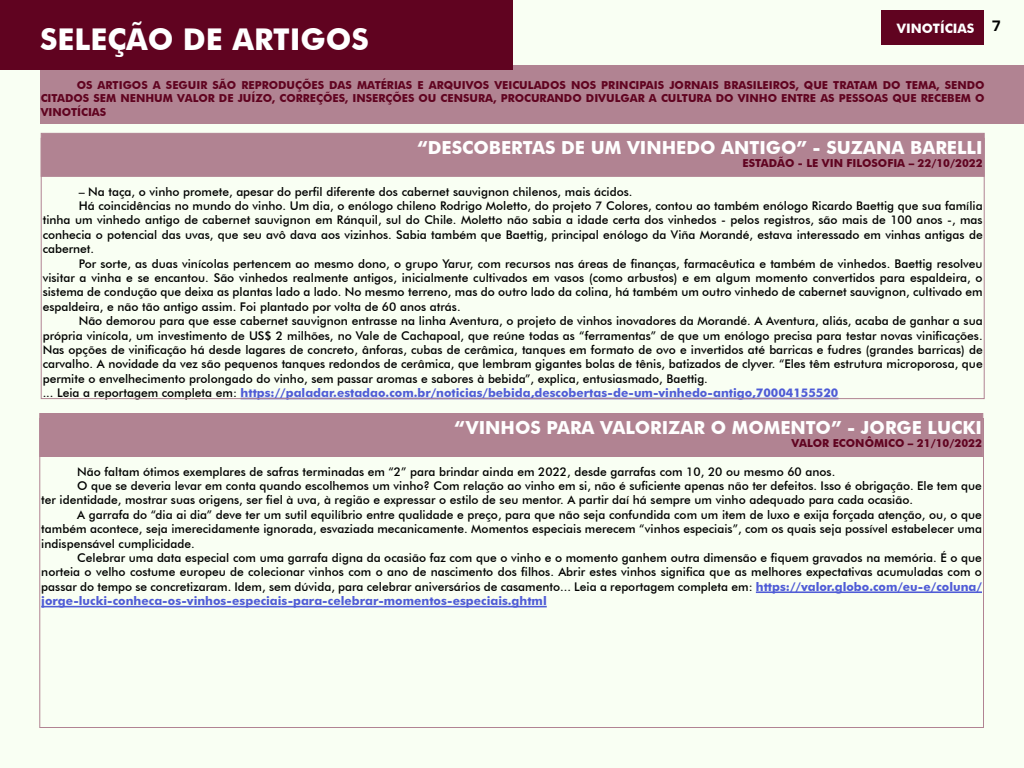
<style>
.page{position:relative;width:1024px;height:768px;background:#f9fff3}
.page>*{position:absolute;margin:0;border:0;box-sizing:border-box;transform-origin:0 0}
.t1{font:700 30px "Futura BT";color:#fff}
.t2{font:700 18px "Futura BT";color:#fff}
.t3{font:700 13px "Futura BT";color:#fff}
.t4{font:500 12px "Futura BT";color:#000}
.t5{font:700 12px "Futura BT";color:#4f5cd6}
.t6{font:700 11px/13.2px "Futura BT";color:#600320;text-align:justify}
.s1{font-weight:500;color:#000}
.s2{font-weight:700;color:#4f5cd6}
</style>
<div class="page">
<div style="left:882px;top:10px;width:102px;height:34px;background:#600320"></div>
<div style="left:40px;top:65px;width:984px;height:58px;background:#b18392"></div>
<div style="left:0;top:0;width:513px;height:70px;background:#600320"></div>
<div style="left:41px;top:133px;width:944px;height:44px;background:#b18392;border:1px solid #b18392"></div>
<div style="left:39px;top:413px;width:944px;height:44px;background:#b18392"></div>
<hr style="left:756px;top:591px;width:226px;height:2px;background:#4f5cd6">
<hr style="left:41px;top:606px;width:506px;height:1px;background:#4f5cd6">
<h1 class="t1" style="left:40px;top:21px;width:331px">SELEÇÃO DE ARTIGOS</h1>
<p class="t3" style="left:897px;top:21px;width:105px">VINOTÍCIAS <sup>7</sup></p>
<p class="t6" style="left:41px;top:79px;width:945px;text-indent:36px">OS ARTIGOS A SEGUIR SÃO REPRODUÇÕES DAS MATÉRIAS E ARQUIVOS VEICULADOS NOS PRINCIPAIS JORNAIS BRASILEIROS, QUE TRATAM DO TEMA, SENDO CITADOS SEM NENHUM VALOR DE JUÍZO, CORREÇÕES, INSERÇÕES OU CENSURA, PROCURANDO DIVULGAR A CULTURA DO VINHO ENTRE AS PESSOAS QUE RECEBEM O VINOTÍCIAS</p>
<h2 class="t2" style="left:418px;top:136px;width:567px">“DESCOBERTAS DE UM VINHEDO ANTIGO” - SUZANA BARELLI</h2>
<p class="t6" style="left:743px;top:156px;width:242px">ESTADÃO - LE VIN FILOSOFIA – 22/10/2022</p>
<p class="t4" style="left:79px;top:184px;width:555px">– Na taça, o vinho promete, apesar do perfil diferente dos cabernet sauvignon chilenos, mais ácidos.</p>
<p class="t4" style="left:79px;top:198px;width:905px">Há coincidências no mundo do vinho. Um dia, o enólogo chileno Rodrigo Moletto, do projeto 7 Colores, contou ao também enólogo Ricardo Baettig que sua família</p>
<p class="t4" style="left:43px;top:213px;width:942px">tinha um vinhedo antigo de cabernet sauvignon em Ránquil, sul do Chile. Moletto não sabia a idade certa dos vinhedos - pelos registros, são mais de 100 anos -, mas</p>
<p class="t4" style="left:43px;top:227px;width:941px">conhecia o potencial das uvas, que seu avô dava aos vizinhos. Sabia também que Baettig, principal enólogo da Viña Morandé, estava interessado em vinhas antigas de</p>
<p class="t4" style="left:43px;top:242px;width:53px">cabernet.</p>
<p class="t4" style="left:79px;top:256px;width:905px">Por sorte, as duas vinícolas pertencem ao mesmo dono, o grupo Yarur, com recursos nas áreas de finanças, farmacêutica e também de vinhedos. Baettig resolveu</p>
<p class="t4" style="left:43px;top:270px;width:941px">visitar a vinha e se encantou. São vinhedos realmente antigos, inicialmente cultivados em vasos (como arbustos) e em algum momento convertidos para espaldeira, o</p>
<p class="t4" style="left:43px;top:285px;width:941px">sistema de condução que deixa as plantas lado a lado. No mesmo terreno, mas do outro lado da colina, há também um outro vinhedo de cabernet sauvignon, cultivado em</p>
<p class="t4" style="left:43px;top:299px;width:419px">espaldeira, e não tão antigo assim. Foi plantado por volta de 60 anos atrás.</p>
<p class="t4" style="left:79px;top:314px;width:906px">Não demorou para que esse cabernet sauvignon entrasse na linha Aventura, o projeto de vinhos inovadores da Morandé. A Aventura, aliás, acaba de ganhar a sua</p>
<p class="t4" style="left:43px;top:328px;width:941px">própria vinícola, um investimento de US$ 2 milhões, no Vale de Cachapoal, que reúne todas as “ferramentas” de que um enólogo precisa para testar novas vinificações.</p>
<p class="t4" style="left:43px;top:342px;width:941px">Nas opções de vinificação há desde lagares de concreto, ânforas, cubas de cerâmica, tanques em formato de ovo e invertidos até barricas e fudres (grandes barricas) de</p>
<p class="t4" style="left:43px;top:357px;width:941px">carvalho. A novidade da vez são pequenos tanques redondos de cerâmica, que lembram gigantes bolas de tênis, batizados de clyver. “Eles têm estrutura microporosa, que</p>
<p class="t4" style="left:43px;top:371px;width:667px">permite o envelhecimento prolongado do vinho, sem passar aromas e sabores à bebida”, explica, entusiasmado, Baettig.</p>
<p class="t5" style="left:43px;top:386px;width:797px"><span class="s1">... Leia a reportagem completa em:</span> https://paladar.estadao.com.br/noticias/bebida,descobertas-de-um-vinhedo-antigo,70004155520</p>
<h2 class="t2" style="left:455px;top:416px;width:529px">“VINHOS PARA VALORIZAR O MOMENTO” - JORGE LUCKI</h2>
<p class="t6" style="left:792px;top:436px;width:192px">VALOR ECONÔMICO – 21/10/2022</p>
<p class="t4" style="left:77px;top:464px;width:760px">Não faltam ótimos exemplares de safras terminadas em “2” para brindar ainda em 2022, desde garrafas com 10, 20 ou mesmo 60 anos.</p>
<p class="t4" style="left:77px;top:479px;width:906px">O que se deveria levar em conta quando escolhemos um vinho? Com relação ao vinho em si, não é suficiente apenas não ter defeitos. Isso é obrigação. Ele tem que</p>
<p class="t4" style="left:41px;top:493px;width:873px">ter identidade, mostrar suas origens, ser fiel à uva, à região e expressar o estilo de seu mentor. A partir daí há sempre um vinho adequado para cada ocasião.</p>
<p class="t4" style="left:77px;top:507px;width:906px">A garrafa do “dia ai dia” deve ter um sutil equilíbrio entre qualidade e preço, para que não seja confundida com um item de luxo e exija forçada atenção, ou, o que</p>
<p class="t4" style="left:41px;top:522px;width:942px">também acontece, seja imerecidamente ignorada, esvaziada mecanicamente. Momentos especiais merecem “vinhos especiais”, com os quais seja possível estabelecer uma</p>
<p class="t4" style="left:41px;top:536px;width:155px">indispensável cumplicidade.</p>
<p class="t4" style="left:77px;top:551px;width:906px">Celebrar uma data especial com uma garrafa digna da ocasião faz com que o vinho e o momento ganhem outra dimensão e fiquem gravados na memória. É o que</p>
<p class="t4" style="left:41px;top:565px;width:942px">norteia o velho costume europeu de colecionar vinhos com o ano de nascimento dos filhos. Abrir estes vinhos significa que as melhores expectativas acumuladas com o</p>
<p class="t4" style="left:41px;top:579px;width:942px">passar do tempo se concretizaram. Idem, sem dúvida, para celebrar aniversários de casamento... Leia a reportagem completa em: <span class="s2">https://valor.globo.com/eu-e/coluna/</span></p>
<p class="t5" style="left:41px;top:594px;width:507px">jorge-lucki-conheca-os-vinhos-especiais-para-celebrar-momentos-especiais.ghtml</p>
</div>
